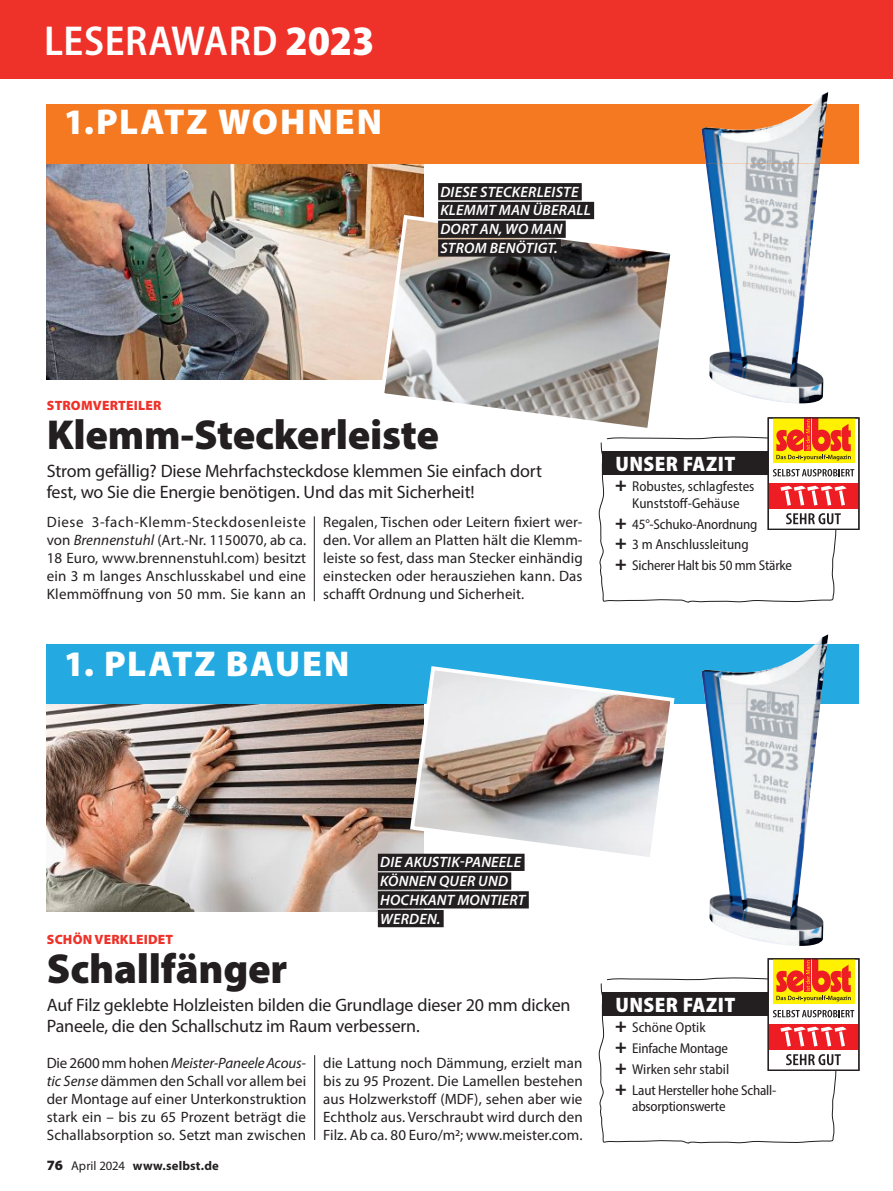
<style>
.page{position:relative;width:893px;height:1191px;background:#fff}
.page>*{position:absolute;margin:0;border:0;box-sizing:border-box;transform-origin:0 0}
.t1{font:900 42px "Myriad Pro";letter-spacing:-.005em;color:#231f20}
.t2{font:600 semi-condensed 42px "Myriad Pro";letter-spacing:.015em;color:#fff}
.t3{font:900 36px "Myriad Pro";letter-spacing:.05em;color:#fff}
.t4{font:900 semi-condensed 21px "Myriad Pro";letter-spacing:.02em;color:#fff}
.t5{font:18px/21px "Myriad Pro";letter-spacing:-.01em;color:#231f20}
.t6{font:15px/18px "Myriad Pro";letter-spacing:.01em;color:#231f20;text-align:justify}
.t7{font:italic 600 15px/18.8px "Myriad Pro";letter-spacing:.015em;color:#fff}
.t8{font:semi-condensed 14.25px/20.7px "Myriad Pro";letter-spacing:-.015em;color:#231f20}
.t9{font:900 13.5px "Myriad Pro";letter-spacing:.015em;color:#ee3229}
.t10{font:700 12.75px "Myriad Pro";letter-spacing:.01em;color:#231f20}
.s1{font-weight:900}
.s2{font-style:italic}
.s3{font-weight:900;font-size:19.5px}
.s4{font-weight:900;font-size:14.25px}
.s5{font-weight:400}
</style>
<div class="page">
<img style="left:47px;top:164px;width:376px;height:215px">
<img style="left:47px;top:704px;width:376px;height:207px">
<div style="left:47px;top:104px;width:812px;height:60px;background:#f47921"></div>
<div style="left:47px;top:644px;width:812px;height:60px;background:#24aae1"></div>
<svg style="left:378px;top:213px;width:293px;height:215px"></svg>
<img style="left:408px;top:666px;width:267px;height:191px">
<hr style="left:314px;top:516px;width:1px;height:85px;background:#231f20">
<hr style="left:314px;top:1055px;width:1px;height:85px;background:#231f20">
<svg style="left:598px;top:436px;width:239px;height:167px"></svg>
<svg style="left:598px;top:977px;width:239px;height:167px"></svg>
<div style="left:602px;top:451px;width:222px;height:24px;background:#231f20"></div>
<div style="left:602px;top:991px;width:222px;height:24px;background:#231f20"></div>
<svg style="left:768px;top:417px;width:91px;height:113px"></svg>
<svg style="left:768px;top:958px;width:91px;height:113px"></svg>
<div style="left:438px;top:183px;width:144px;height:17px;background:#231f20"></div>
<div style="left:438px;top:202px;width:156px;height:17px;background:#231f20"></div>
<div style="left:438px;top:221px;width:128px;height:17px;background:#231f20"></div>
<div style="left:438px;top:239px;width:123px;height:18px;background:#231f20"></div>
<div style="left:378px;top:853px;width:147px;height:18px;background:#231f20"></div>
<div style="left:378px;top:872px;width:133px;height:17px;background:#231f20"></div>
<div style="left:378px;top:891px;width:151px;height:17px;background:#231f20"></div>
<div style="left:378px;top:910px;width:66px;height:17px;background:#231f20"></div>
<div style="left:0;top:0;width:893px;height:79px;background:#ee3229"></div>
<img style="left:706px;top:634px;width:122px;height:312px">
<img style="left:701px;top:644px;width:126px;height:60px">
<img style="left:706px;top:92px;width:122px;height:311px">
<img style="left:701px;top:104px;width:126px;height:60px">
<h1 class="t2" style="left:44px;top:15px;width:332px">LESERAWARD <span class="s1">2023</span></h1>
<h2 class="t3" style="left:64px;top:98px;width:320px">1.PLATZ WOHNEN</h2>
<p class="t7" style="left:440px;top:182px;width:152px">DIESE STECKERLEISTE<br>KLEMMT MAN ÜBERALL<br>DORT AN, WO MAN<br>STROM BENÖTIGT.</p>
<p class="t9" style="left:47px;top:396px;width:116px">STROMVERTEILER</p>
<h1 class="t1" style="left:47px;top:407px;width:394px">Klemm-Steckerleiste</h1>
<p class="t5" style="left:47px;top:460px;width:497px">Strom gefällig? Diese Mehrfachsteckdose klemmen Sie einfach dort fest, wo Sie die Energie benötigen. Und das mit Sicherheit!</p>
<p class="t6" style="left:47px;top:513px;width:261px">Diese 3-fach-Klemm-Steckdosenleiste von <span class="s2">Brennenstuhl</span> (Art.-Nr. 1150070, ab ca.<br>18 Euro, www.brennenstuhl.com) besitzt ein 3 m langes Anschlusskabel und eine Klemmöffnung von 50 mm. Sie kann an</p>
<p class="t6" style="left:323px;top:513px;width:261px">Regalen, Tischen oder Leitern fixiert wer&shy;den. Vor allem an Platten hält die Klemm&shy;leiste so fest, dass man Stecker einhändig einstecken oder herausziehen kann. Das schafft Ordnung und Sicherheit.</p>
<h2 class="t3" style="left:64px;top:639px;width:287px">1. PLATZ BAUEN</h2>
<h3 class="t4" style="left:615px;top:450px;width:121px">UNSER FAZIT</h3>
<p class="t8" style="left:615px;top:478px;width:141px;line-height:16.5px;text-align:center"><span class="s3">+</span> Robustes, schlagfestes<br>Kunststoff-Gehäuse</p>
<p class="t8" style="left:615px;top:513px;width:178px"><span class="s3">+</span> 45°-Schuko-Anordnung<br><span class="s3">+</span> 3 m Anschlussleitung<br><span class="s3">+</span> Sicherer Halt bis 50 mm Stärke</p>
<p class="t9" style="left:47px;top:930px;width:128px">SCHÖN VERKLEIDET</p>
<h1 class="t1" style="left:47px;top:940px;width:242px">Schallfänger</h1>
<p class="t7" style="left:380px;top:852px;width:147px">DIE AKUSTIK-PANEELE<br>KÖNNEN QUER UND<br>HOCHKANT MONTIERT<br>WERDEN.</p>
<p class="t5" style="left:47px;top:994px;width:525px">Auf Filz geklebte Holzleisten bilden die Grundlage dieser 20 mm dicken<br>Paneele, die den Schallschutz im Raum verbessern.</p>
<p class="t6" style="left:47px;top:1053px;width:261px">Die 2600 mm hohen <span class="s2">Meister-PaneeleAcous&shy;tic Sense</span> dämmen den Schall vor allem bei der Montage auf einer Unterkonstruktion stark ein – bis zu 65 Prozent beträgt die Schallabsorption so. Setzt man zwischen</p>
<p class="t6" style="left:323px;top:1053px;width:261px">die Lattung noch Dämmung, erzielt man bis zu 95 Prozent. Die Lamellen bestehen aus Holzwerkstoff (MDF), sehen aber wie Echtholz aus. Verschraubt wird durch den Filz. Ab ca. 80 Euro/m2; www.meister.com.</p>
<p class="t10" style="left:47px;top:1157px;width:174px"><span class="s4">76</span> <span class="s5">April 2024</span> www.selbst.de</p>
<h3 class="t4" style="left:615px;top:990px;width:121px">UNSER FAZIT</h3>
<p class="t8" style="left:615px;top:1017px;width:163px"><span class="s3">+</span> Schöne Optik<br><span class="s3">+</span> Einfache Montage<br><span class="s3">+</span> Wirken sehr stabil<br><span class="s3">+</span> Laut Hersteller hohe Schall-</p>
<p class="t8" style="left:632px;top:1095px;width:95px">absorptionswerte</p>
</div>
